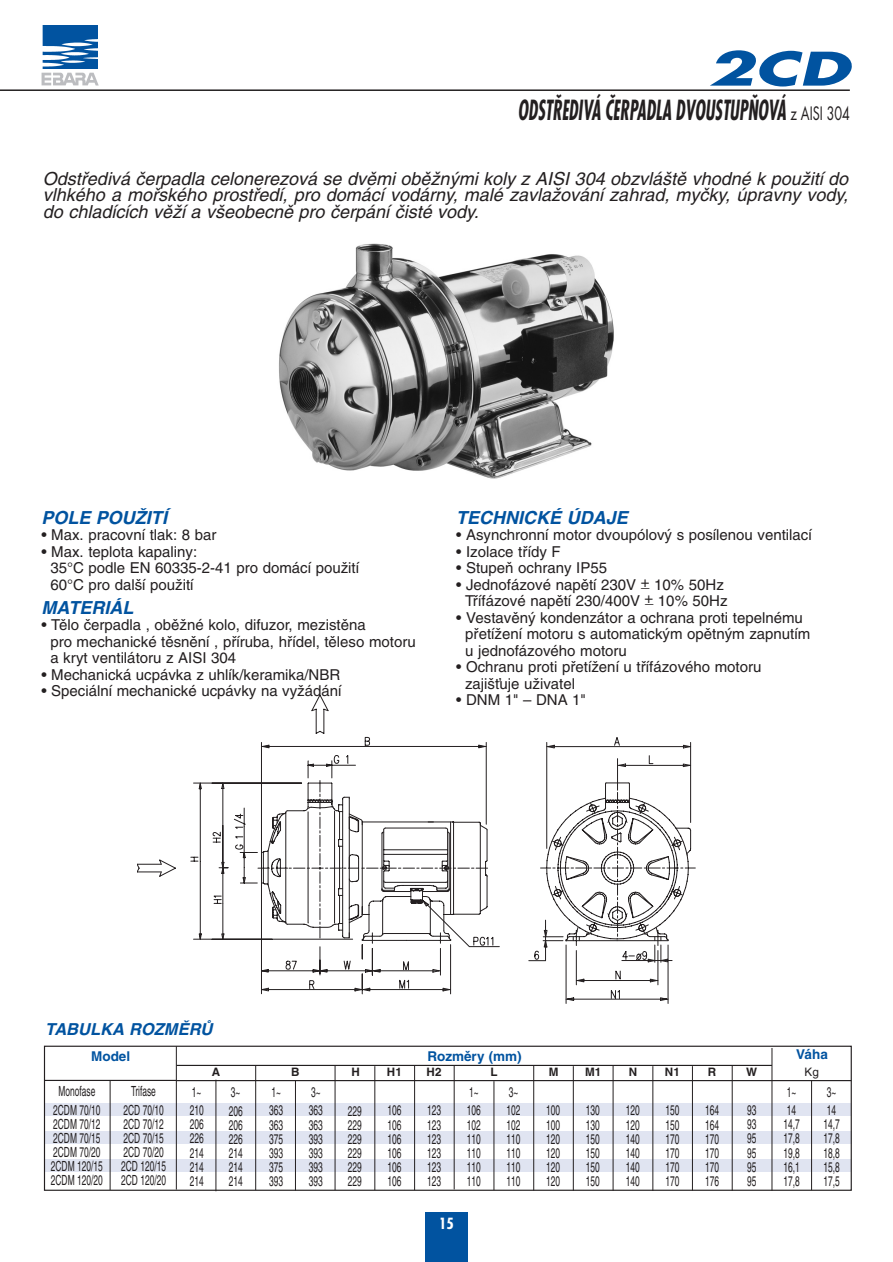
<style>
.page{position:relative;width:893px;height:1262px;background:#fff}
.page>*{position:absolute;margin:0;border:0;box-sizing:border-box;transform-origin:0 0}
.t1{font:italic 700 45px "Futura CE";color:#0153a0;scale:1.5 1}
.t2{font:italic 700 condensed 27px "Futura CE";color:#231f20;scale:.65 1}
.t3{font:italic 18px/16.5px "Helvetica CE";color:#231f20;text-align:justify}
.t4{font:italic 700 18px "Helvetica CE";color:#0153a0}
.t5{font:italic 700 16.5px "Helvetica CE";color:#0153a0}
.t6{font:15px/16.5px "Helvetica CE";color:#231f20}
.t7{font:700 condensed 15px "Futura CE";color:#fff}
.t8{font:13.95px/14px "Helvetica CE";color:#231f20;text-align:justify;scale:.6 1}
.t9{font:700 13.5px "Helvetica CE";color:#0153a0}
.t10{font:700 11.7px "Helvetica CE";color:#231f20}
.t11{font:11.7px "Helvetica CE";color:#231f20}
.s1{font-weight:400;font-style:normal;font-stretch:normal;font-size:18px}
</style>
<div class="page">
<hr style="left:0;top:89px;width:849px;height:2px;background:#231f20">
<img style="left:42px;top:26px;width:55px;height:42px">
<img style="left:42px;top:72px;width:57px;height:13px">
<div style="left:425px;top:1212px;width:43px;height:50px;background:#0153a0"></div>
<img style="left:279px;top:243px;width:335px;height:236px">
<hr style="left:667px;top:945px;width:1px;height:58px;background:#231f20">
<hr style="left:566px;top:945px;width:1px;height:58px;background:#231f20">
<svg style="left:137px;top:695px;width:558px;height:299px"></svg>
<svg style="left:190px;top:708px;width:463px;height:292px"></svg>
<div style="left:44px;top:1103px;width:806px;height:13px;background:#e0e4f1"></div>
<div style="left:44px;top:1131px;width:807px;height:13px;background:#e0e4f1"></div>
<div style="left:44px;top:1159px;width:806px;height:13px;background:#e0e4f1"></div>
<div style="left:44px;top:1045px;width:807px;height:145px;border:1px solid #231f20"></div>
<hr style="left:110px;top:1081px;width:1px;height:109px;background:#231f20">
<hr style="left:176px;top:1046px;width:1px;height:143px;background:#231f20">
<hr style="left:215px;top:1079px;width:1px;height:112px;background:#231f20">
<hr style="left:255px;top:1065px;width:1px;height:125px;background:#231f20">
<hr style="left:295px;top:1080px;width:1px;height:110px;background:#231f20">
<hr style="left:335px;top:1066px;width:1px;height:124px;background:#231f20">
<hr style="left:374px;top:1066px;width:1px;height:124px;background:#231f20">
<hr style="left:414px;top:1065px;width:1px;height:125px;background:#231f20">
<hr style="left:454px;top:1065px;width:1px;height:124px;background:#231f20">
<hr style="left:493px;top:1081px;width:1px;height:109px;background:#231f20">
<hr style="left:533px;top:1065px;width:1px;height:125px;background:#231f20">
<hr style="left:573px;top:1066px;width:1px;height:124px;background:#231f20">
<hr style="left:652px;top:1066px;width:1px;height:124px;background:#231f20">
<hr style="left:692px;top:1066px;width:1px;height:124px;background:#231f20">
<hr style="left:731px;top:1065px;width:1px;height:125px;background:#231f20">
<hr style="left:771px;top:1048px;width:1px;height:142px;background:#231f20">
<hr style="left:811px;top:1080px;width:1px;height:110px;background:#231f20">
<hr style="left:612px;top:1065px;width:1px;height:125px;background:#231f20">
<hr style="left:44px;top:1079px;width:132px;height:2px;background:#231f20">
<hr style="left:176px;top:1064px;width:596px;height:2px;background:#231f20">
<hr style="left:176px;top:1080px;width:675px;height:1px;background:#231f20">
<h1 class="t1" style="left:707px;top:48px;width:96px">2CD</h1>
<h2 class="t2" style="left:518px;top:98px;width:512px">ODSTŘEDIVÁ ČERPADLA DVOUSTUPŇOVÁ <span class="s1">z AISI 304</span></h2>
<p class="t3" style="left:43px;top:172px;width:806px">Odstfiedivá ãerpadla celonerezová se dvûmi obûÏn˘mi koly z AISI 304 obzvlá‰tû vhodné k pouÏití do vlhkého a mofiského prostfiedí, pro domácí vodárny, malé zavlaÏování zahrad, myãky, úpravny vody, do chladících vûÏí a v‰eobecnû pro ãerpání ãisté vody.</p>
<p class="t4" style="left:41px;top:510px;width:127px">POLE POUÎITÍ</p>
<p class="t6" style="left:41px;top:528px;width:176px">• Max. pracovní tlak: 8 bar</p>
<p class="t6" style="left:50px;top:544px;width:310px;text-indent:-9px">• Max. teplota kapaliny:<br>35°C podle EN 60335-2-41 pro domácí pouÏití<br>60°C pro dal‰í pouÏití</p>
<p class="t4" style="left:41px;top:600px;width:94px">MATERIÁL</p>
<p class="t6" style="left:50px;top:618px;width:367px;text-indent:-9px">• Tûlo ãerpadla , obûÏné kolo, difuzor, mezistûna<br>pro mechanické tûsnûní , pfiíruba, hfiídel, tûleso motoru a kryt ventilátoru z AISI 304</p>
<p class="t6" style="left:41px;top:667px;width:300px">• Mechanická ucpávka z uhlík/keramika/NBR</p>
<p class="t6" style="left:41px;top:684px;width:301px">• Speciální mechanické ucpávky na vyÏádání</p>
<p class="t4" style="left:456px;top:510px;width:173px">TECHNICKÉ ÚDAJE</p>
<p class="t6" style="left:456px;top:528px;width:357px">• Asynchronní motor dvoupólov˘ s posílenou ventilací</p>
<p class="t6" style="left:456px;top:544px;width:106px">• Izolace tfiídy F</p>
<p class="t6" style="left:456px;top:561px;width:152px">• StupeÀ ochrany IP55</p>
<p class="t6" style="left:456px;top:577px;width:273px;text-align:center">• Jednofázové napûtí 230V +_ 10% 50Hz<br>Tfiífázové napûtí 230/400V +_ 10% 50Hz</p>
<p class="t6" style="left:465px;top:610px;width:346px;text-indent:-9px">• Vestavûn˘ kondenzátor a ochrana proti tepelnému pfietíÏení motoru s automatick˘m opûtn˘m zapnutím u jednofázového motoru</p>
<p class="t6" style="left:465px;top:660px;width:298px;text-indent:-9px">• Ochranu proti pfietíÏení u tfiífázového motoru zaji‰Èuje uÏivatel</p>
<p class="t6" style="left:456px;top:693px;width:131px">• DNM 1" – DNA 1"</p>
<p class="t5" style="left:45px;top:1022px;width:169px">TABULKA ROZMùRÒ</p>
<p class="t9" style="left:91px;top:1050px;width:40px">Model</p>
<p class="t9" style="left:427px;top:1050px;width:96px">Rozmûry (mm)</p>
<p class="t8" style="left:53px;top:1083px;width:80px;line-height:18.6px;text-align:center">Monofase<br>2CDM 70/10</p>
<p class="t8" style="left:51px;top:1118px;width:88px;text-align:left">2CDM 70/12<br>2CDM 70/15<br>2CDM 70/20<br>2CDM 120/15<br>2CDM 120/20</p>
<p class="t10" style="left:212px;top:1067px;width:10px">A</p>
<p class="t10" style="left:291px;top:1067px;width:10px">B</p>
<p class="t10" style="left:351px;top:1067px;width:10px">H</p>
<p class="t10" style="left:387px;top:1067px;width:16px">H1</p>
<p class="t10" style="left:426px;top:1067px;width:16px">H2</p>
<p class="t10" style="left:490px;top:1067px;width:9px">L</p>
<p class="t10" style="left:548px;top:1067px;width:11px">M</p>
<p class="t10" style="left:585px;top:1067px;width:18px">M1</p>
<p class="t10" style="left:628px;top:1067px;width:10px">N</p>
<p class="t10" style="left:665px;top:1067px;width:16px">N1</p>
<p class="t10" style="left:707px;top:1067px;width:10px">R</p>
<p class="t8" style="left:123px;top:1083px;width:69px;line-height:18.6px;text-align:center">Trifase<br>2CD 70/10</p>
<p class="t8" style="left:121px;top:1118px;width:77px;text-align:left">2CD 70/12<br>2CD 70/15<br>2CD 70/20<br>2CD 120/15<br>2CD 120/20</p>
<p class="t8" style="left:190px;top:1083px;width:25px;line-height:18.6px">1~<br>210</p>
<p class="t8" style="left:190px;top:1118px;width:25px">206<br>226<br>214<br>214<br>214</p>
<p class="t8" style="left:309px;top:1083px;width:25px;line-height:18.6px">3~<br>363</p>
<p class="t8" style="left:309px;top:1118px;width:25px">363<br>393<br>393<br>393<br>393</p>
<p class="t8" style="left:269px;top:1083px;width:25px;line-height:18.6px">1~<br>363</p>
<p class="t8" style="left:269px;top:1118px;width:25px">363<br>375<br>393<br>375<br>393</p>
<p class="t8" style="left:467px;top:1083px;width:25px;line-height:18.6px">1~<br>106</p>
<p class="t8" style="left:467px;top:1118px;width:25px">102<br>110<br>110<br>110<br>110</p>
<p class="t8" style="left:506px;top:1083px;width:25px;line-height:18.6px">3~<br>102</p>
<p class="t8" style="left:506px;top:1118px;width:25px">102<br>110<br>110<br>110<br>110</p>
<p class="t8" style="left:229px;top:1084px;width:25px;line-height:18.6px">3~<br>206</p>
<p class="t8" style="left:229px;top:1119px;width:25px">206<br>226<br>214<br>214<br>214</p>
<p class="t8" style="left:387px;top:1104px;width:25px">106<br>106<br>106<br>106<br>106<br>106</p>
<p class="t8" style="left:427px;top:1104px;width:25px">123<br>123<br>123<br>123<br>123<br>123</p>
<p class="t8" style="left:546px;top:1104px;width:25px">100<br>100<br>120<br>120<br>120<br>120</p>
<p class="t8" style="left:586px;top:1104px;width:25px">130<br>130<br>150<br>150<br>150<br>150</p>
<p class="t8" style="left:625px;top:1104px;width:25px">120<br>120<br>140<br>140<br>140<br>140</p>
<p class="t8" style="left:665px;top:1104px;width:25px">150<br>150<br>170<br>170<br>170<br>170</p>
<p class="t8" style="left:705px;top:1104px;width:25px">164<br>164<br>170<br>170<br>170<br>176</p>
<p class="t8" style="left:348px;top:1105px;width:25px">229<br>229<br>229<br>229<br>229<br>229</p>
<p class="t7" style="left:439px;top:1216px;width:16px">15</p>
<p class="t10" style="left:746px;top:1067px;width:13px">W</p>
<p class="t8" style="left:747px;top:1104px;width:17px">93<br>93<br>95<br>95<br>95<br>95</p>
<p class="t9" style="left:796px;top:1049px;width:33px">Váha</p>
<p class="t11" style="left:804px;top:1067px;width:16px">Kg</p>
<p class="t8" style="left:786px;top:1083px;width:17px;line-height:18.6px">1~<br>14</p>
<p class="t8" style="left:783px;top:1118px;width:29px">14,7<br>17,8<br>19,8<br>16,1<br>17,8</p>
<p class="t8" style="left:826px;top:1083px;width:17px;line-height:18.6px">3~<br>14</p>
<p class="t8" style="left:823px;top:1118px;width:29px">14,7<br>17,8<br>18,8<br>15,8<br>17,5</p>
</div>
